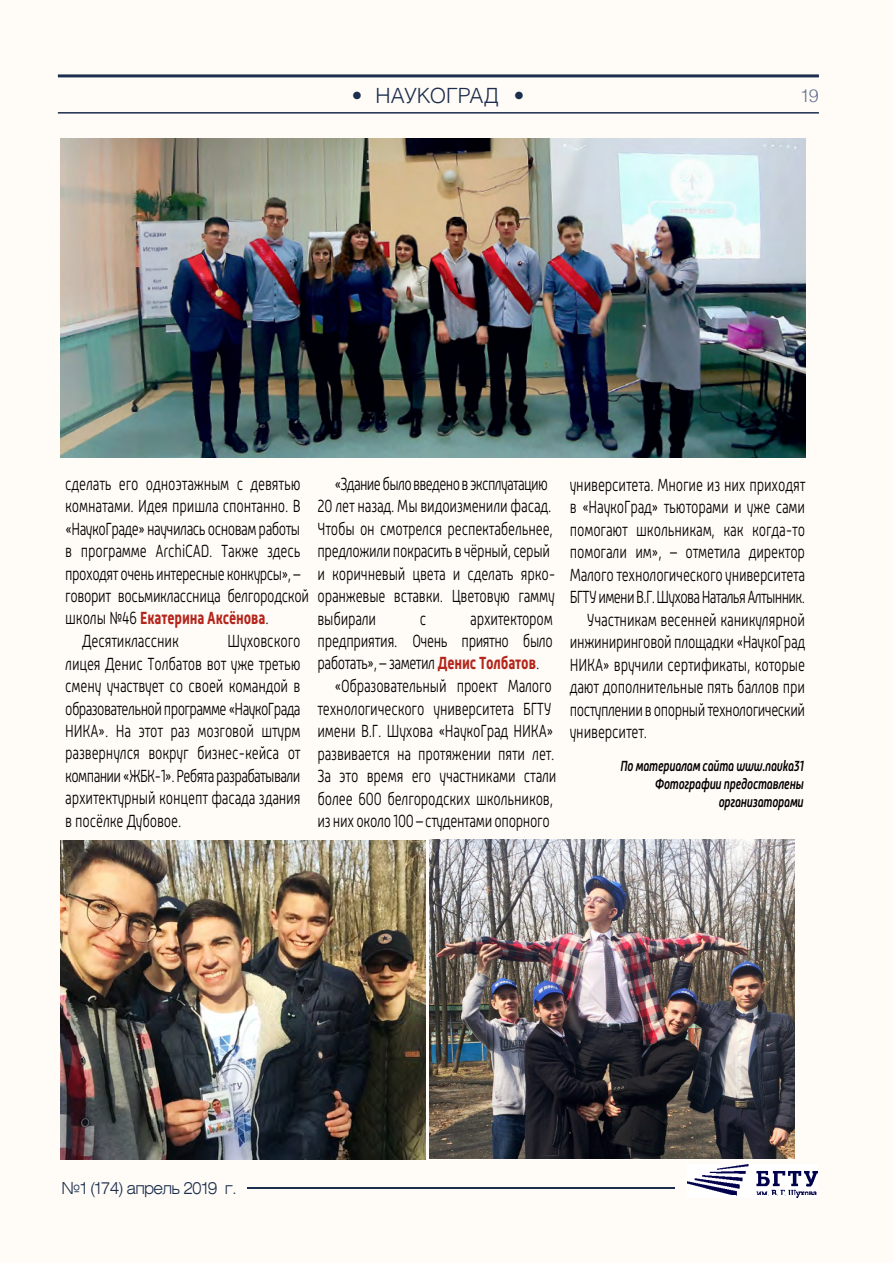
<style>
.page{position:relative;width:893px;height:1263px;background:#fffcf7}
.page>*{position:absolute;margin:0;border:0;box-sizing:border-box;transform-origin:0 0}
.t1{font:300 21px "Helios";letter-spacing:.005em;color:#1c2e4d}
.t2{font:300 18px/22.5px "Russia";letter-spacing:-.01em;color:#000;text-align:justify;scale:.77 1}
.t3{font:300 18px "Russia";letter-spacing:-.035em;color:#000;scale:.77 1}
.t4{font:300 18px "Russia";letter-spacing:-.03em;color:#000;scale:.77 1}
.t5{font:300 18px "Russia";letter-spacing:-.05em;color:#000;scale:.77 1}
.t6{font:700 18px "Russia";letter-spacing:-.01em;color:#b4261c;scale:.77 1}
.t7{font:300 18px "Helios";color:#64718f}
.t8{font:16.5px "Helios Ext Light C";letter-spacing:-.05em;color:#1c2e4d;scale:.9 1}
.t9{font:italic 500 15px/18px "Russia";letter-spacing:-.02em;color:#000;text-align:right;scale:.77 1}
.s1{font-weight:300;color:#000}
.s2{font-weight:700;color:#b4261c}
</style>
<div class="page">
<hr style="left:0;top:0;width:1px;height:1263px;background:#ffe8b1">
<hr style="left:247px;top:1187px;width:428px;height:2px;background:#1c2e4d">
<hr style="left:58px;top:112px;width:761px;height:2px;background:#1c2e4d">
<hr style="left:58px;top:74px;width:761px;height:3px;background:#1c2e4d">
<img style="left:688px;top:1164px;width:130px;height:33px">
<img style="left:61px;top:139px;width:744px;height:319px">
<img style="left:60px;top:840px;width:366px;height:319px">
<img style="left:429px;top:840px;width:366px;height:319px">
<p class="t1" style="left:352px;top:83px;width:174px">• НАУКОГРАД •</p>
<p class="t7" style="left:800px;top:85px;width:21px">19</p>
<p class="t2" style="left:65px;top:472px;width:307px">сделать его одноэтажным с девятью</p>
<p class="t2" style="left:65px;top:495px;width:307px">комнатами. Идея пришла спонтанно. В</p>
<p class="t3" style="left:65px;top:518px;width:307px">«НаукоГраде» научилась основам работы</p>
<p class="t2" style="left:65px;top:540px;width:307px">в программе ArchiCAD. Также здесь</p>
<p class="t3" style="left:65px;top:563px;width:307px">проходят очень интересные конкурсы», –</p>
<p class="t2" style="left:65px;top:585px;width:318px">говорит восьмиклассница белгородской</p>
<p class="t6" style="left:65px;top:608px;width:266px"><span class="s1">школы №46</span> Екатерина Аксёнова<span class="s1">.</span></p>
<p class="t2" style="left:82px;top:629px;width:127px">Десятиклассник</p>
<p class="t2" style="left:65px;top:629px;width:307px;text-indent:162px">Шуховского лицея Денис Толбатов вот уже третью смену участвует со своей командой в образовательной программе «НаукоГрада НИКА». На этот раз мозговой штурм развернулся вокруг бизнес-кейса от компании «ЖБК-1». Ребята разрабатывали архитектурный концепт фасада здания в посёлке Дубовое.</p>
<p class="t2" style="left:317px;top:472px;width:310px;text-align:left;text-indent:17px">«Здание было введено в эксплуатацию<br>20 лет назад. Мы видоизменили фасад.<br>Чтобы он смотрелся респектабельнее, предложили покрасить в чёрный, серый и коричневый цвета и сделать ярко&shy;оранжевые вставки. Цветовую гамму выбирали</p>
<p class="t2" style="left:420px;top:607px;width:10px">с</p>
<p class="t2" style="left:470px;top:607px;width:109px">архитектором</p>
<p class="t4" style="left:317px;top:630px;width:307px">предприятия. Очень приятно было</p>
<p class="t4" style="left:317px;top:653px;width:290px">работать», – заметил <span class="s2">Денис Толбатов</span>.</p>
<p class="t2" style="left:334px;top:675px;width:284px">«Образовательный проект Малого</p>
<p class="t2" style="left:317px;top:697px;width:306px">технологического университета БГТУ</p>
<p class="t2" style="left:317px;top:720px;width:308px">имени В.Г. Шухова «НаукоГрад НИКА»</p>
<p class="t2" style="left:317px;top:742px;width:309px">развивается на протяжении пяти лет.</p>
<p class="t2" style="left:317px;top:765px;width:312px">За это время его участниками стали</p>
<p class="t2" style="left:317px;top:787px;width:308px">более 600 белгородских школьников,</p>
<p class="t2" style="left:317px;top:810px;width:303px">из них около 100 – студентами опорного</p>
<p class="t2" style="left:570px;top:473px;width:307px">университета. Многие из них приходят</p>
<p class="t2" style="left:570px;top:496px;width:307px">в «НаукоГрад» тьюторами и уже сами</p>
<p class="t2" style="left:570px;top:518px;width:307px">помогают школьникам, как когда-то</p>
<p class="t2" style="left:570px;top:541px;width:307px">помогали им», – отметила директор</p>
<p class="t2" style="left:570px;top:563px;width:307px">Малого технологического университета</p>
<p class="t5" style="left:570px;top:587px;width:307px">БГТУ имени В.Г. Шухова Наталья Алтынник.</p>
<p class="t2" style="left:587px;top:608px;width:285px">Участникам весенней каникулярной</p>
<p class="t2" style="left:570px;top:631px;width:307px">инжиниринговой площадки «НаукоГрад</p>
<p class="t2" style="left:570px;top:653px;width:307px">НИКА» вручили сертификаты, которые</p>
<p class="t2" style="left:570px;top:676px;width:307px">дают дополнительные пять баллов при</p>
<p class="t3" style="left:570px;top:699px;width:307px">поступлении в опорный технологический</p>
<p class="t2" style="left:570px;top:721px;width:102px">университет.</p>
<p class="t9" style="left:621px;top:756px;width:239px">По материалам сайта www.nauka31<br>Фотографии предоставлены организаторами</p>
<p class="t8" style="left:62px;top:1178px;width:196px">№1 (174) апрель 2019 г.</p>
</div>
